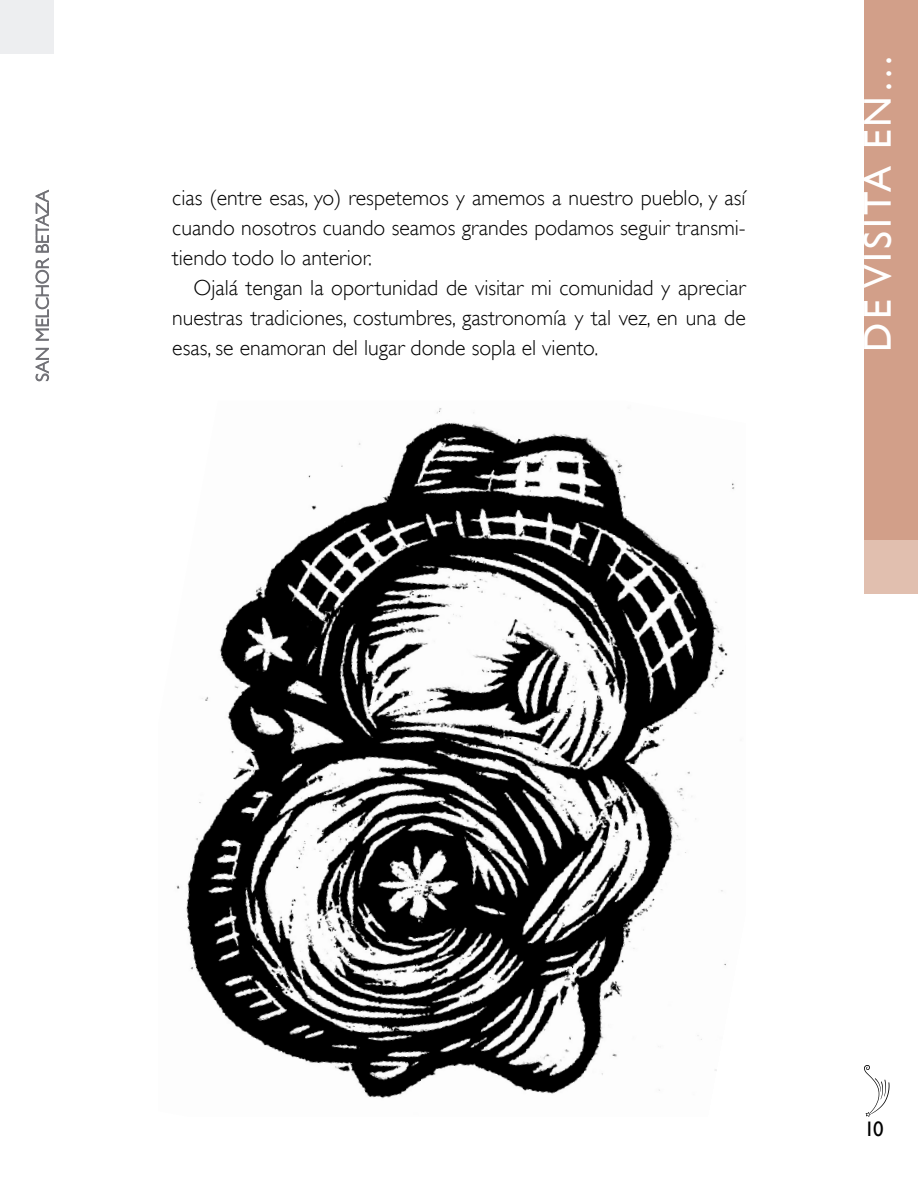
<style>
.page{position:relative;width:918px;height:1188px;background:#fff}
.page>*{position:absolute;margin:0;border:0;box-sizing:border-box;transform-origin:0 0}
.t1{font:39px "Gill Sans";letter-spacing:.08em;color:#fff}
.t2{font:300 21.75px/30px "Gill Sans";color:#000;text-align:justify}
.t3{font:21px "Gill Sans";color:#000}
</style>
<div class="page">
<svg style="left:864px;top:1065px;width:26px;height:52px"></svg>
<div style="left:864px;top:0;width:54px;height:594px;background:#d29f89"></div>
<div style="left:864px;top:540px;width:54px;height:54px;background:#e1bfaf"></div>
<svg style="left:35px;top:348px;width:14px;height:34px"></svg>
<svg style="left:35px;top:190px;width:14px;height:151px"></svg>
<div style="left:0;top:0;width:54px;height:54px;background:#edeef0"></div>
<img style="left:176px;top:408px;width:559px;height:691px">
<p class="t2" style="left:172px;top:182px;width:575px">cias (entre esas, yo) respetemos y amemos a nuestro pueblo, y así cuando nosotros cuando seamos grandes podamos seguir transmi&shy;tiendo todo lo anterior.</p>
<p class="t2" style="left:172px;top:272px;width:575px;text-indent:21px">Ojalá tengan la oportunidad de visitar mi comunidad y apreciar nuestras tradiciones, costumbres, gastronomía y tal vez, en una de esas, se enamoran del lugar donde sopla el viento.</p>
<h1 class="t1" style="left:855px;top:352px;width:299px;rotate:-90deg">DE VISITA EN…</h1>
<p class="t3" style="left:864px;top:1116px;width:21px">10</p>
</div>
